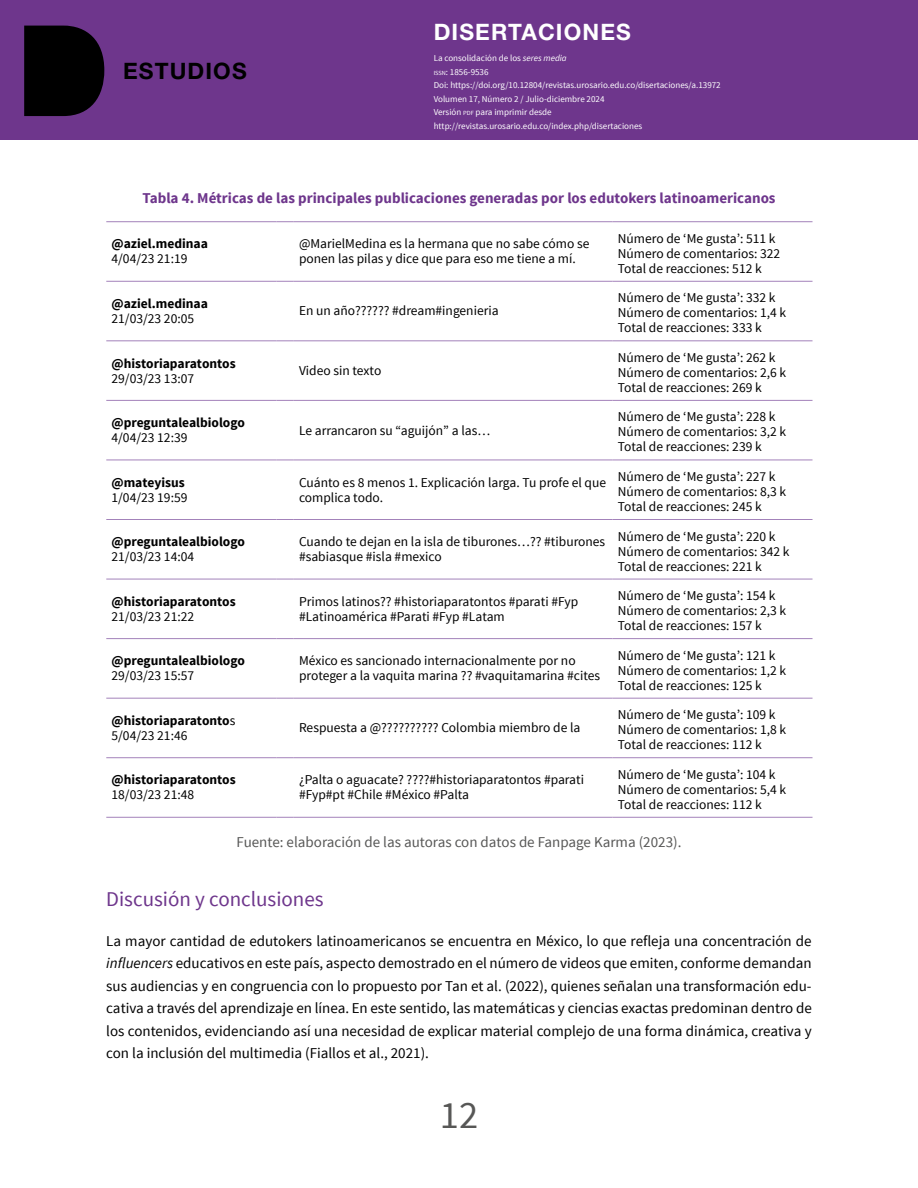
<style>
.page{position:relative;width:918px;height:1188px;background:#fff}
.page>*{position:absolute;margin:0;border:0;box-sizing:border-box;transform-origin:0 0}
.t1{font:38.4px "Source Sans Pro";color:#575756}
.t2{font:700 22.65px "Helvetica Neue LT Std";letter-spacing:.05em;color:#fff}
.t3{font:700 22.65px "Helvetica Neue LT Std";letter-spacing:.05em;color:#000}
.t4{font:21px "Source Sans Pro";color:#6e368c}
.t5{font:15px/22.5px "Source Sans Pro";color:#000;text-align:justify}
.t6{font:700 15px "Source Sans Pro";color:#6e368c}
.t7{font:15px "Source Sans Pro";color:#575756}
.t8{font:13.5px/15px "Source Sans Pro";color:#000}
.t9{font:700 13.5px/15px "Source Sans Pro";color:#000}
.t10{font:9px/13.5px "Source Sans Pro";color:#fff}
.s1{font-style:italic}
.s2{font-size:6.3px}
.s3{font-weight:400}
</style>
<div class="page">
<div style="left:0;top:0;width:918px;height:139px;background:#6e368c"></div>
<svg style="left:24px;top:26px;width:80px;height:90px;background:#0a040c"></svg>
<hr style="left:106px;top:281px;width:170px;height:1px;background:#a382ba">
<svg style="left:276px;top:281px;width:18px;height:1px"></svg>
<hr style="left:294px;top:281px;width:319px;height:1px;background:#a382ba">
<hr style="left:613px;top:281px;width:200px;height:1px;background:#a382ba">
<hr style="left:106px;top:340px;width:170px;height:1px;background:#a382ba">
<svg style="left:276px;top:340px;width:18px;height:1px"></svg>
<hr style="left:294px;top:340px;width:319px;height:1px;background:#a382ba">
<hr style="left:613px;top:340px;width:200px;height:1px;background:#a382ba">
<hr style="left:106px;top:400px;width:170px;height:1px;background:#a382ba">
<svg style="left:276px;top:400px;width:18px;height:1px"></svg>
<hr style="left:294px;top:400px;width:319px;height:1px;background:#a382ba">
<hr style="left:613px;top:400px;width:200px;height:1px;background:#a382ba">
<hr style="left:106px;top:460px;width:170px;height:1px;background:#a382ba">
<svg style="left:276px;top:460px;width:18px;height:1px"></svg>
<hr style="left:294px;top:460px;width:319px;height:1px;background:#a382ba">
<hr style="left:613px;top:460px;width:200px;height:1px;background:#a382ba">
<hr style="left:106px;top:519px;width:170px;height:1px;background:#a382ba">
<svg style="left:276px;top:519px;width:18px;height:1px"></svg>
<hr style="left:294px;top:519px;width:319px;height:1px;background:#a382ba">
<hr style="left:613px;top:519px;width:200px;height:1px;background:#a382ba">
<hr style="left:106px;top:579px;width:170px;height:1px;background:#a382ba">
<svg style="left:276px;top:579px;width:18px;height:1px"></svg>
<hr style="left:294px;top:579px;width:319px;height:1px;background:#a382ba">
<hr style="left:613px;top:579px;width:200px;height:1px;background:#a382ba">
<hr style="left:106px;top:638px;width:170px;height:1px;background:#a382ba">
<svg style="left:276px;top:638px;width:18px;height:1px"></svg>
<hr style="left:294px;top:638px;width:319px;height:1px;background:#a382ba">
<hr style="left:613px;top:638px;width:200px;height:1px;background:#a382ba">
<hr style="left:106px;top:698px;width:170px;height:1px;background:#a382ba">
<svg style="left:276px;top:698px;width:18px;height:1px"></svg>
<hr style="left:294px;top:698px;width:319px;height:1px;background:#a382ba">
<hr style="left:613px;top:698px;width:200px;height:1px;background:#a382ba">
<hr style="left:106px;top:757px;width:170px;height:1px;background:#a382ba">
<svg style="left:276px;top:757px;width:18px;height:1px"></svg>
<hr style="left:294px;top:757px;width:319px;height:1px;background:#a382ba">
<hr style="left:613px;top:757px;width:200px;height:1px;background:#a382ba">
<hr style="left:106px;top:221px;width:170px;height:1px;background:#a382ba">
<svg style="left:276px;top:221px;width:18px;height:1px"></svg>
<hr style="left:294px;top:221px;width:319px;height:1px;background:#a382ba">
<hr style="left:613px;top:221px;width:200px;height:1px;background:#a382ba">
<hr style="left:106px;top:817px;width:170px;height:1px;background:#a382ba">
<svg style="left:276px;top:817px;width:18px;height:1px"></svg>
<hr style="left:294px;top:817px;width:319px;height:1px;background:#a382ba">
<hr style="left:613px;top:817px;width:200px;height:1px;background:#a382ba">
<h2 class="t3" style="left:123px;top:57px;width:125px">ESTUDIOS</h2>
<h2 class="t2" style="left:434px;top:18px;width:199px">DISERTACIONES</h2>
<p class="t10" style="left:434px;top:52px;width:289px">La consolidación de los <span class="s1">seres media<br></span><span class="s2">ISSN</span>: 1856-9536<br>Doi: https://doi.org/10.12804/revistas.urosario.edu.co/disertaciones/a.13972<br>Volumen 17, Número 2 / Julio-diciembre 2024<br>Versión <span class="s2">PDF</span> para imprimir desde http://revistas.urosario.edu.co/index.php/disertaciones</p>
<p class="t6" style="left:142px;top:188px;width:635px">Tabla 4. Métricas de las principales publicaciones generadas por los edutokers latinoamericanos</p>
<p class="t9" style="left:112px;top:237px;width:98px">@aziel.medinaa</p>
<p class="t8" style="left:112px;top:252px;width:77px">4/04/23 21:19</p>
<p class="t8" style="left:299px;top:237px;width:292px">@MarielMedina es la hermana que no sabe cómo se ponen las pilas y dice que para eso me tiene a mí.</p>
<p class="t8" style="left:618px;top:231px;width:164px">Número de ‘Me gusta’: 511 k<br>Número de comentarios: 322<br>Total de reacciones: 512 k</p>
<p class="t9" style="left:112px;top:296px;width:98px">@aziel.medinaa</p>
<p class="t8" style="left:112px;top:311px;width:84px">21/03/23 20:05</p>
<p class="t8" style="left:299px;top:304px;width:201px">En un año?????? #dream#ingenieria</p>
<p class="t8" style="left:618px;top:291px;width:170px">Número de ‘Me gusta’: 332 k<br>Número de comentarios: 1,4 k<br>Total de reacciones: 333 k</p>
<p class="t9" style="left:112px;top:356px;width:126px">@historiaparatontos</p>
<p class="t8" style="left:112px;top:371px;width:84px">29/03/23 13:07</p>
<p class="t8" style="left:299px;top:363px;width:84px">Video sin texto</p>
<p class="t8" style="left:618px;top:350px;width:170px">Número de ‘Me gusta’: 262 k<br>Número de comentarios: 2,6 k<br>Total de reacciones: 269 k</p>
<p class="t9" style="left:112px;top:416px;width:135px">@preguntalealbiologo</p>
<p class="t8" style="left:112px;top:430px;width:77px">4/04/23 12:39</p>
<p class="t8" style="left:299px;top:423px;width:193px">Le arrancaron su “aguijón” a las…</p>
<p class="t8" style="left:618px;top:410px;width:170px">Número de ‘Me gusta’: 228 k<br>Número de comentarios: 3,2 k<br>Total de reacciones: 239 k</p>
<p class="t9" style="left:112px;top:475px;width:75px">@mateyisus</p>
<p class="t8" style="left:112px;top:490px;width:77px">1/04/23 19:59</p>
<p class="t8" style="left:299px;top:475px;width:309px">Cuánto es 8 menos 1. Explicación larga. Tu profe el que complica todo.</p>
<p class="t8" style="left:618px;top:469px;width:170px">Número de ‘Me gusta’: 227 k<br>Número de comentarios: 8,3 k<br>Total de reacciones: 245 k</p>
<p class="t9" style="left:112px;top:535px;width:135px">@preguntalealbiologo</p>
<p class="t8" style="left:112px;top:549px;width:84px">21/03/23 14:04</p>
<p class="t8" style="left:299px;top:534px;width:308px">Cuando te dejan en la isla de tiburones…?? #tiburones #sabiasque #isla #mexico</p>
<p class="t8" style="left:618px;top:529px;width:173px">Número de ‘Me gusta’: 220 k<br>Número de comentarios: 342 k<br>Total de reacciones: 221 k</p>
<p class="t9" style="left:112px;top:594px;width:126px">@historiaparatontos</p>
<p class="t8" style="left:112px;top:609px;width:84px">21/03/23 21:22</p>
<p class="t8" style="left:299px;top:594px;width:281px">Primos latinos?? #historiaparatontos #parati #Fyp #Latinoamérica #Parati #Fyp #Latam</p>
<p class="t8" style="left:618px;top:588px;width:170px">Número de ‘Me gusta’: 154 k<br>Número de comentarios: 2,3 k<br>Total de reacciones: 157 k</p>
<p class="t9" style="left:112px;top:654px;width:135px">@preguntalealbiologo</p>
<p class="t8" style="left:112px;top:669px;width:84px">29/03/23 15:57</p>
<p class="t8" style="left:299px;top:654px;width:303px">México es sancionado internacionalmente por no proteger a la vaquita marina ?? #vaquitamarina #cites</p>
<p class="t8" style="left:618px;top:648px;width:170px">Número de ‘Me gusta’: 121 k<br>Número de comentarios: 1,2 k<br>Total de reacciones: 125 k</p>
<p class="t9" style="left:112px;top:713px;width:125px">@historiaparatonto<span class="s3">s<br>5/04/23 21:46</span></p>
<p class="t8" style="left:299px;top:721px;width:283px">Respuesta a @?????????? Colombia miembro de la</p>
<p class="t8" style="left:618px;top:707px;width:170px">Número de ‘Me gusta’: 109 k<br>Número de comentarios: 1,8 k<br>Total de reacciones: 112 k</p>
<p class="t8" style="left:299px;top:773px;width:287px">¿Palta o aguacate? ????#historiaparatontos #parati #Fyp#pt #Chile #México #Palta</p>
<p class="t8" style="left:618px;top:767px;width:170px">Número de ‘Me gusta’: 104 k<br>Número de comentarios: 5,4 k<br>Total de reacciones: 112 k</p>
<p class="t7" style="left:237px;top:833px;width:446px">Fuente: elaboración de las autoras con datos de Fanpage Karma (2023).</p>
<p class="t9" style="left:112px;top:773px;width:126px">@historiaparatontos</p>
<p class="t8" style="left:112px;top:788px;width:84px">18/03/23 21:48</p>
<h3 class="t4" style="left:106px;top:886px;width:219px">Discusión y conclusiones</h3>
<p class="t5" style="left:106px;top:930px;width:707px">La mayor cantidad de edutokers latinoamericanos se encuentra en México, lo que refleja una concentración de <span class="s1">influencers</span> educativos en este país, aspecto demostrado en el número de videos que emiten, conforme demandan sus audiencias y en congruencia con lo propuesto por Tan et al. (2022), quienes señalan una transformación edu&shy;cativa a través del aprendizaje en línea. En este sentido, las matemáticas y ciencias exactas predominan dentro de los contenidos, evidenciando así una necesidad de explicar material complejo de una forma dinámica, creativa y con la inclusión del multimedia (Fiallos et al., 2021).</p>
<h1 class="t1" style="left:440px;top:1092px;width:40px">12</h1>
</div>
